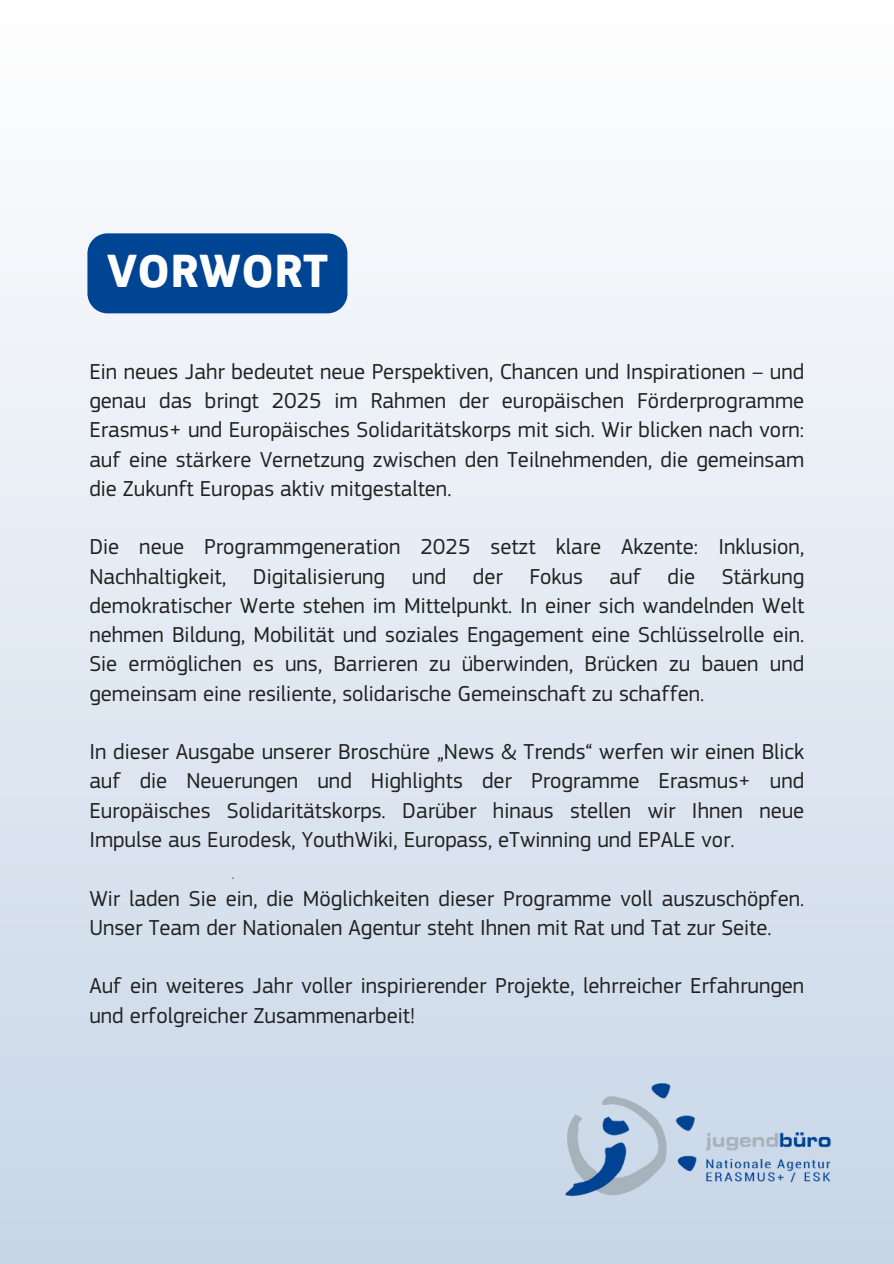
<style>
.page{position:relative;width:894px;height:1264px;background:#fff}
.page>*{position:absolute;margin:0;border:0;box-sizing:border-box;transform-origin:0 0}
.t1{font:700 48px "EC Square Sans Pro";color:#fff}
.t2{font:22.5px/29.2px "EC Square Sans Pro";color:#222;text-align:justify}
.t3{font:14.7px "Raleway";color:#222}
</style>
<div class="page">
<div style="left:0;top:0;width:893px;height:1263px;background:linear-gradient(to bottom,#fff,#c7d6e7)"></div>
<img style="left:565px;top:1083px;width:271px;height:119px">
<div style="left:87px;top:233px;width:260px;height:80px;background:#004494"></div>
<p class="t1" style="left:107px;top:242px;width:223px">VORWORT</p>
<p class="t2" style="left:89px;top:357px;width:716px">Ein neues Jahr bedeutet neue Perspektiven, Chancen und Inspirationen – und genau das bringt 2025 im Rahmen der europäischen Förderprogramme Erasmus+ und Europäisches Solidaritätskorps mit sich. Wir blicken nach vorn: auf eine stärkere Vernetzung zwischen den Teilnehmenden, die gemeinsam die Zukunft Europas aktiv mitgestalten.</p>
<p class="t2" style="left:89px;top:532px;width:716px">Die neue Programmgeneration 2025 setzt klare Akzente: Inklusion, Nachhaltigkeit, Digitalisierung und der Fokus auf die Stärkung demokratischer Werte stehen im Mittelpunkt. In einer sich wandelnden Welt nehmen Bildung, Mobilität und soziales Engagement eine Schlüsselrolle ein.<br>Sie ermöglichen es uns, Barrieren zu überwinden, Brücken zu bauen und gemeinsam eine resiliente, solidarische Gemeinschaft zu schaffen.</p>
<p class="t2" style="left:89px;top:737px;width:716px">In dieser Ausgabe unserer Broschüre „News &amp; Trends“ werfen wir einen Blick auf die Neuerungen und Highlights der Programme Erasmus+ und Europäisches Solidaritätskorps. Darüber hinaus stellen wir Ihnen neue Impulse aus Eurodesk, YouthWiki, Europass, eTwinning und EPALE vor.</p>
<p class="t2" style="left:89px;top:883px;width:716px">Wir laden Sie ein, die Möglichkeiten dieser Programme voll auszuschöpfen.<br>Unser Team der Nationalen Agentur steht Ihnen mit Rat und Tat zur Seite.</p>
<p class="t2" style="left:89px;top:971px;width:716px">Auf ein weiteres Jahr voller inspirierender Projekte, lehrreicher Erfahrungen und erfolgreicher Zusammenarbeit!</p>
<h1 class="t3" style="left:232px;top:865px;width:4px">.</h1>
</div>
